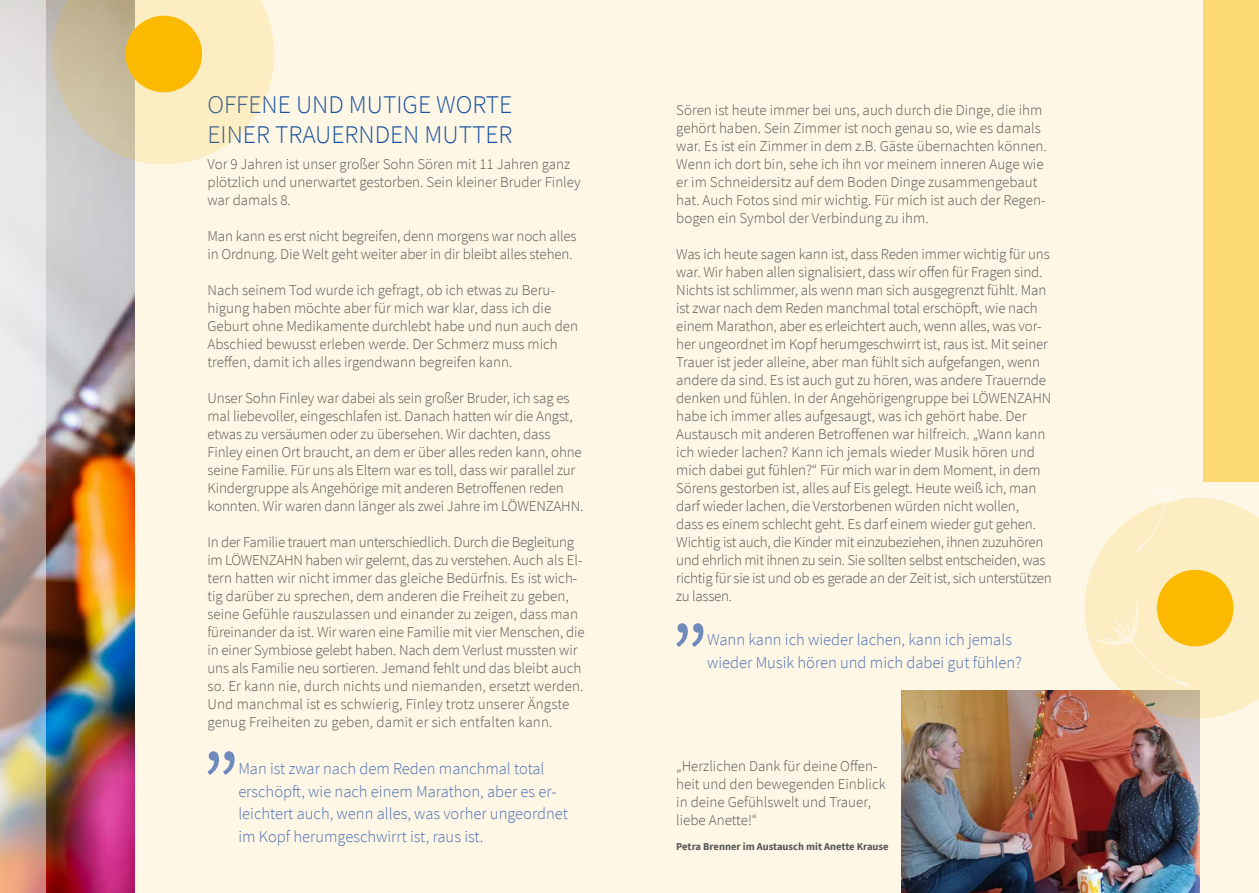
<style>
.page{position:relative;width:1259px;height:893px;background:#fef7e6}
.page>*{position:absolute;margin:0;border:0;box-sizing:border-box;transform-origin:0 0}
.t1{font:300 25.5px/30.6px "Source Sans Pro";color:#1951a0}
.t2{font:300 16.5px/22.5px "Source Sans Pro";color:#4b6fb1}
.t3{font:300 15px/18px "Source Sans Pro";letter-spacing:-.01em;color:#575756}
.t4{font:700 10.5px "Source Sans Pro";color:#575756}
</style>
<div class="page">
<div style="left:1203px;top:0;width:56px;height:482px;background:#fcd873"></div>
<svg style="left:207px;top:751px;width:28px;height:24px"></svg>
<svg style="left:676px;top:623px;width:27px;height:24px"></svg>
<img style="left:901px;top:690px;width:298px;height:203px">
<svg style="left:1084px;top:478px;width:175px;height:241px"></svg>
<img style="left:46px;top:0;width:89px;height:893px">
<svg style="left:0;top:0;width:46px;height:893px;background:#d1c6be"></svg>
<svg style="left:53px;top:0;width:221px;height:165px;background:#e6dab9"></svg>
<div style="left:125px;top:16px;width:77px;height:76px;background:#fbba00;border-radius:50%"></div>
<h1 class="t1" style="left:207px;top:89px;width:306px">OFFENE UND MUTIGE WORTE<br>EINER TRAUERNDEN MUTTER</h1>
<p class="t3" style="left:207px;top:155px;width:375px">Vor 9 Jahren ist unser großer Sohn Sören mit 11 Jahren ganz plötzlich und unerwartet gestorben. Sein kleiner Bruder Finley war damals 8.</p>
<p class="t3" style="left:207px;top:227px;width:371px">Man kann es erst nicht begreifen, denn morgens war noch alles in Ordnung. Die Welt geht weiter aber in dir bleibt alles stehen.</p>
<p class="t3" style="left:207px;top:281px;width:372px">Nach seinem Tod wurde ich gefragt, ob ich etwas zu Beru&shy;higung haben möchte aber für mich war klar, dass ich die Geburt ohne Medikamente durchlebt habe und nun auch den Abschied bewusst erleben werde. Der Schmerz muss mich treffen, damit ich alles irgendwann begreifen kann.</p>
<p class="t3" style="left:207px;top:389px;width:377px">Unser Sohn Finley war dabei als sein großer Bruder, ich sag es mal liebevoller, eingeschlafen ist. Danach hatten wir die Angst, etwas zu versäumen oder zu übersehen. Wir dachten, dass Finley einen Ort braucht, an dem er über alles reden kann, ohne seine Familie. Für uns als Eltern war es toll, dass wir parallel zur Kindergruppe als Angehörige mit anderen Betroffenen reden konnten. Wir waren dann länger als zwei Jahre im LÖWENZAHN.</p>
<p class="t3" style="left:207px;top:533px;width:379px">In der Familie trauert man unterschiedlich. Durch die Begleitung im LÖWENZAHN haben wir gelernt, das zu verstehen. Auch als El&shy;tern hatten wir nicht immer das gleiche Bedürfnis. Es ist wich&shy;tig darüber zu sprechen, dem anderen die Freiheit zu geben, seine Gefühle rauszulassen und einander zu zeigen, dass man füreinander da ist. Wir waren eine Familie mit vier Menschen, die in einer Symbiose gelebt haben. Nach dem Verlust mussten wir uns als Familie neu sortieren. Jemand fehlt und das bleibt auch so. Er kann nie, durch nichts und niemanden, ersetzt werden.<br>Und manchmal ist es schwierig, Finley trotz unserer Ängste genug Freiheiten zu geben, damit er sich entfalten kann.</p>
<p class="t2" style="left:238px;top:758px;width:331px">Man ist zwar nach dem Reden manchmal total erschöpft, wie nach einem Marathon, aber es er&shy;leichtert auch, wenn alles, was vorher ungeordnet im Kopf herumgeschwirrt ist, raus ist.</p>
<p class="t3" style="left:676px;top:101px;width:372px">Sören ist heute immer bei uns, auch durch die Dinge, die ihm gehört haben. Sein Zimmer ist noch genau so, wie es damals war. Es ist ein Zimmer in dem z.B. Gäste übernachten können.<br>Wenn ich dort bin, sehe ich ihn vor meinem inneren Auge wie er im Schneidersitz auf dem Boden Dinge zusammengebaut hat. Auch Fotos sind mir wichtig. Für mich ist auch der Regen&shy;bogen ein Symbol der Verbindung zu ihm.</p>
<p class="t3" style="left:676px;top:245px;width:377px">Was ich heute sagen kann ist, dass Reden immer wichtig für uns war. Wir haben allen signalisiert, dass wir offen für Fragen sind.<br>Nichts ist schlimmer, als wenn man sich ausgegrenzt fühlt. Man ist zwar nach dem Reden manchmal total erschöpft, wie nach einem Marathon, aber es erleichtert auch, wenn alles, was vor&shy;her ungeordnet im Kopf herumgeschwirrt ist, raus ist. Mit seiner Trauer ist jeder alleine, aber man fühlt sich aufgefangen, wenn andere da sind. Es ist auch gut zu hören, was andere Trauernde denken und fühlen. In der Angehörigengruppe bei LÖWENZAHN habe ich immer alles aufgesaugt, was ich gehört habe. Der Austausch mit anderen Betroffenen war hilfreich. „Wann kann ich wieder lachen? Kann ich jemals wieder Musik hören und mich dabei gut fühlen?“ Für mich war in dem Moment, in dem Sörens gestorben ist, alles auf Eis gelegt. Heute weiß ich, man darf wieder lachen, die Verstorbenen würden nicht wollen,<br>dass es einem schlecht geht. Es darf einem wieder gut gehen.<br>Wichtig ist auch, die Kinder mit einzubeziehen, ihnen zuzuhören und ehrlich mit ihnen zu sein. Sie sollten selbst entscheiden, was richtig für sie ist und ob es gerade an der Zeit ist, sich unterstützen zu lassen.</p>
<p class="t2" style="left:707px;top:628px;width:316px">Wann kann ich wieder lachen, kann ich jemals wieder Musik hören und mich dabei gut fühlen?</p>
<p class="t3" style="left:676px;top:757px;width:211px">„Herzlichen Dank für deine Offen&shy;heit und den bewegenden Einblick in deine Gefühlswelt und Trauer, liebe Anette!“</p>
<p class="t4" style="left:676px;top:839px;width:214px">Petra Brenner im Austausch mit Anette Krause</p>
</div>
